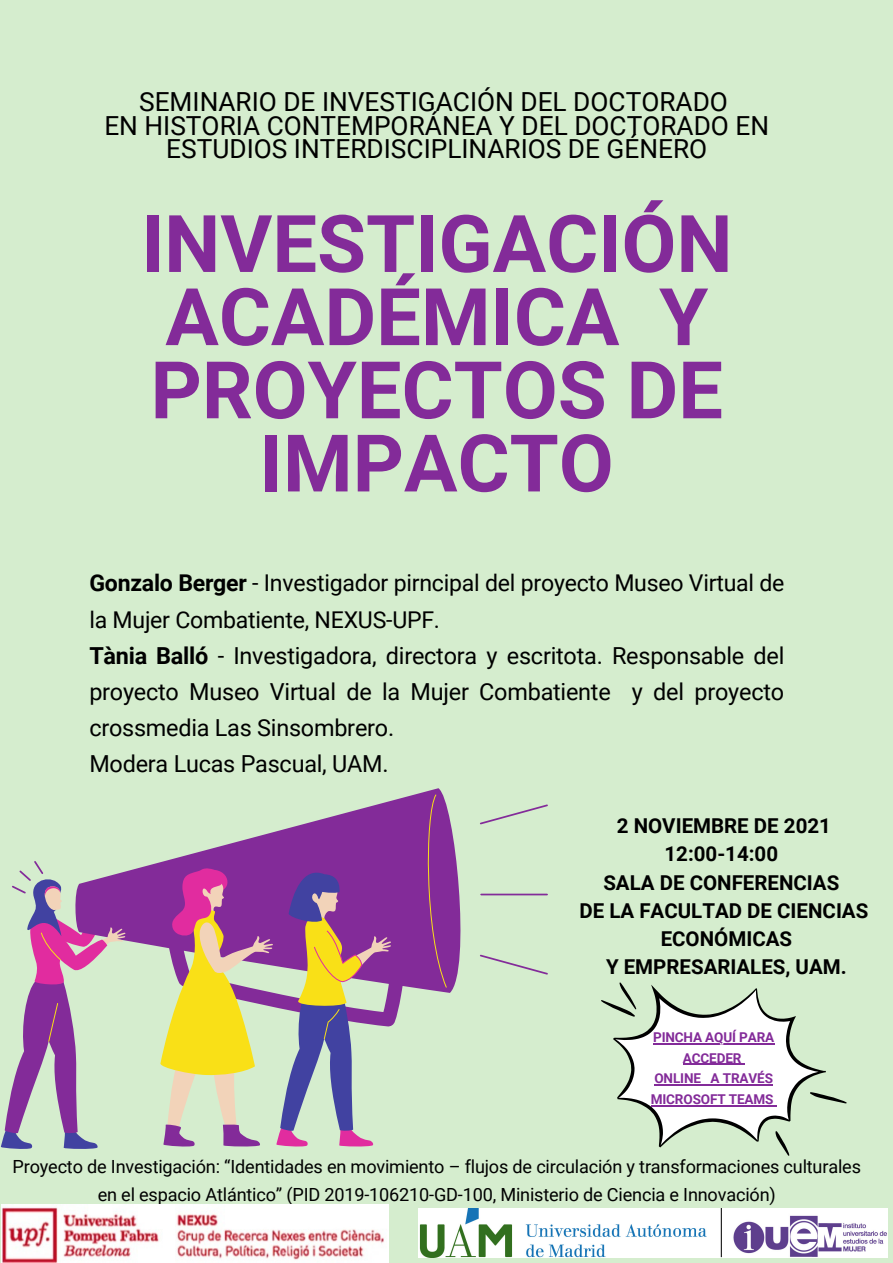
<style>
.page{position:relative;width:893px;height:1263px;background:#d5edce}
.page>*{position:absolute;margin:0;border:0;box-sizing:border-box;transform-origin:0 0}
.t1{font:700 79.57px/73.1px "Roboto";color:#832b99;text-align:center}
.t2{font:26.25px/23.6px "Roboto";color:#000;text-align:center}
.t3{font:23.48px/36px "Roboto";letter-spacing:-.01em;color:#000;text-align:justify}
.t4{font:23.1px/36px "Roboto";letter-spacing:-.01em;color:#000}
.t5{font:700 20.48px "Roboto";color:#000}
.t6{font:18.15px/28.1px "Roboto";letter-spacing:-.01em;color:#000;text-align:center}
.t7{font:700 13.5px/20.9px "Roboto";letter-spacing:-.01em;color:#832b99;text-align:center}
.s1{font-weight:700}
</style>
<div class="page">
<svg style="left:126px;top:788px;width:335px;height:238px"></svg>
<svg style="left:424px;top:794px;width:23px;height:194px;background:#883493"></svg>
<svg style="left:160px;top:865px;width:231px;height:282px"></svg>
<svg style="left:480px;top:804px;width:68px;height:21px"></svg>
<svg style="left:480px;top:954px;width:68px;height:21px"></svg>
<hr style="left:481px;top:894px;width:66px;height:1px;background:#832b99">
<svg style="left:1px;top:861px;width:125px;height:288px"></svg>
<img style="left:418px;top:1209px;width:469px;height:49px">
<img style="left:2px;top:1204px;width:386px;height:58px">
<svg style="left:601px;top:982px;width:245px;height:174px"></svg>
<p class="t2" style="left:139px;top:90px;width:590px">SEMINARIO DE INVESTIGACIÓN DEL DOCTORADO</p>
<p class="t2" style="left:104px;top:114px;width:666px">EN HISTORIA CONTEMPORÁNEA Y DEL DOCTORADO EN<br>ESTUDIOS INTERDISCIPLINARIOS DE GÉNERO</p>
<p class="t1" style="left:141px;top:208px;width:593px">INVESTIGACIÓN<br>ACADÉMICA Y<br>PROYECTOS DE<br>IMPACTO</p>
<p class="t4" style="left:89px;top:566px;width:696px"><span class="s1">Gonzalo Berger</span> - Investigador pirncipal del proyecto Museo Virtual de la Mujer Combatiente, NEXUS-UPF.</p>
<p class="t3" style="left:89px;top:637px;width:696px"><span class="s1">Tània Balló</span> - Investigadora, directora y escritota. Responsable del proyecto Museo Virtual de la Mujer Combatiente y del proyecto crossmedia Las Sinsombrero.</p>
<p class="t3" style="left:89px;top:745px;width:301px">Modera Lucas Pascual, UAM.</p>
<p class="t5" style="left:617px;top:814px;width:216px">2 NOVIEMBRE DE 2021</p>
<p class="t5" style="left:664px;top:842px;width:115px">12:00-14:00</p>
<p class="t5" style="left:603px;top:870px;width:237px">SALA DE CONFERENCIAS</p>
<p class="t5" style="left:579px;top:899px;width:290px">DE LA FACULTAD DE CIENCIAS</p>
<p class="t5" style="left:660px;top:927px;width:133px">ECONÓMICAS</p>
<p class="t5" style="left:606px;top:955px;width:242px">Y EMPRESARIALES, UAM.</p>
<p class="t7" style="left:653px;top:1027px;width:123px">PINCHA AQUÍ PARA<br>ACCEDER</p>
<p class="t7" style="left:651px;top:1068px;width:124px;text-align:left">ONLINE A TRAVÉS<br>MICROSOFT TEAMS</p>
<p class="t6" style="left:13px;top:1153px;width:850px">Proyecto de Investigación: “Identidades en movimiento – flujos de circulación y transformaciones culturales en el espacio Atlántico” (PID 2019-106210-GD-100, Ministerio de Ciencia e Innovación)</p>
</div>
